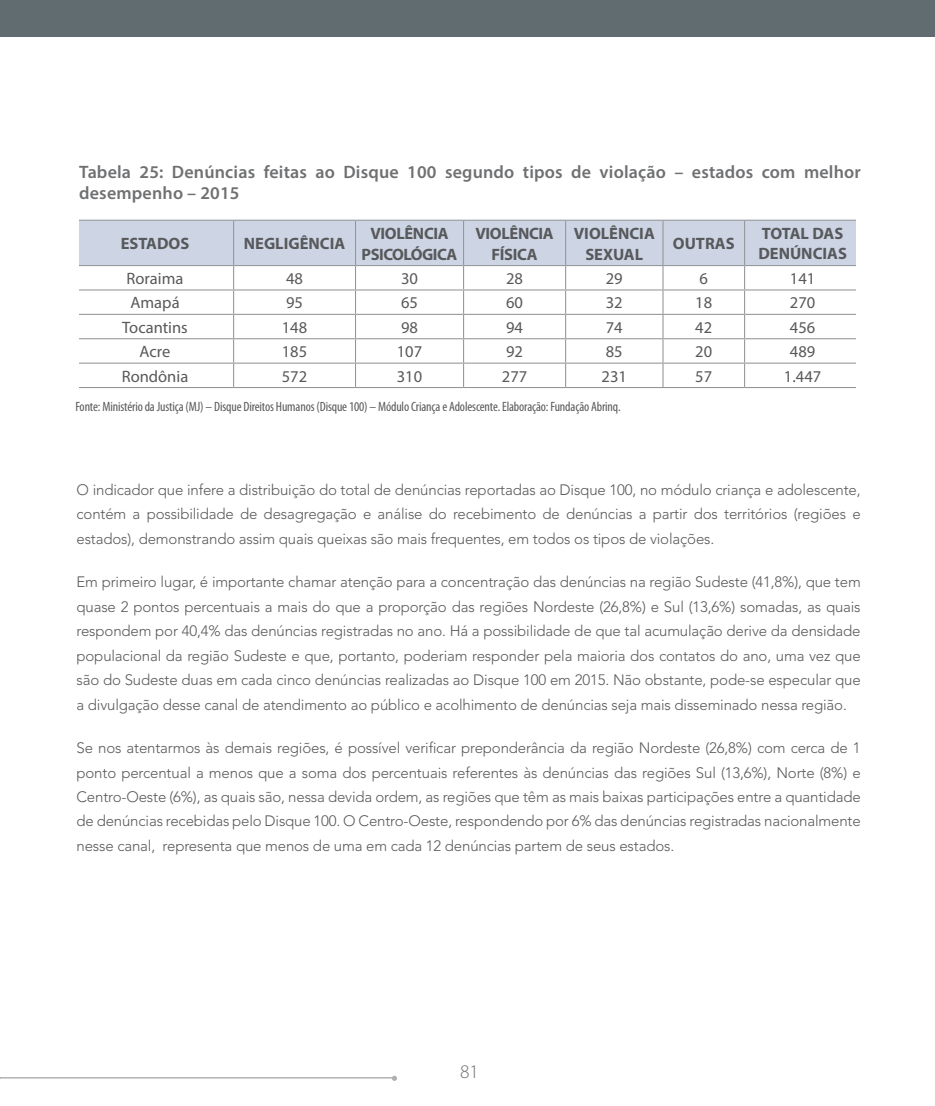
<style>
.page{position:relative;width:935px;height:1106px;background:#fff}
.page>*{position:absolute;margin:0;border:0;box-sizing:border-box;transform-origin:0 0}
.t1{font:300 19.2px "Myriad Pro";color:#6f7072}
.t2{font:600 18px/21px "Myriad Pro";letter-spacing:.01em;color:#6f7072}
.t3{font:16.5px "Myriad Pro";color:#58595b}
.t4{font:700 16.5px/21px "Myriad Pro";color:#58595b;text-align:center}
.t5{font:700 16.5px/21px "Myriad Pro";letter-spacing:-.025em;color:#58595b;text-align:center}
.t6{font:700 16.5px/21px "Myriad Pro";letter-spacing:-.02em;color:#58595b;text-align:center}
.t7{font:300 15px/24.5px "Avenir LT Std";letter-spacing:-.01em;color:#58595b;text-align:justify}
.t8{font:condensed 13.5px "Myriad Pro";letter-spacing:-.01em;color:#58595b}
</style>
<div class="page">
<div style="left:0;top:0;width:934px;height:36px;background:#616c70"></div>
<hr style="left:0;top:1077px;width:394px;height:1px;background:#afb0b2">
<svg style="left:392px;top:1075px;width:5px;height:5px"></svg>
<svg style="left:79px;top:220px;width:777px;height:167px"></svg>
<hr style="left:76px;top:387px;width:157px;height:1px;background:#939598">
<hr style="left:233px;top:387px;width:122px;height:1px;background:#939598">
<hr style="left:355px;top:387px;width:108px;height:1px;background:#939598">
<hr style="left:463px;top:387px;width:102px;height:1px;background:#939598">
<hr style="left:565px;top:387px;width:98px;height:1px;background:#939598">
<hr style="left:663px;top:387px;width:81px;height:1px;background:#939598">
<hr style="left:744px;top:387px;width:117px;height:1px;background:#939598">
<div style="left:59px;top:200px;width:19px;height:265px;background:#fff"></div>
<div style="left:856px;top:200px;width:20px;height:265px;background:#fff"></div>
<p class="t2" style="left:79px;top:161px;width:783px">Tabela 25: Denúncias feitas ao Disque 100 segundo tipos de violação – estados com melhor desempenho – 2015</p>
<p class="t4" style="left:121px;top:232px;width:70px">ESTADOS</p>
<p class="t4" style="left:244px;top:232px;width:103px">NEGLIGÊNCIA</p>
<p class="t5" style="left:361px;top:222px;width:97px">VIOLÊNCIA<br>PSICOLÓGICA</p>
<p class="t6" style="left:475px;top:222px;width:80px">VIOLÊNCIA<br>FÍSICA</p>
<p class="t4" style="left:574px;top:222px;width:82px">VIOLÊNCIA<br>SEXUAL</p>
<p class="t4" style="left:673px;top:232px;width:63px">OUTRAS</p>
<p class="t4" style="left:758px;top:223px;width:90px;line-height:19.8px;text-align:left">TOTAL DAS<br>DENÚNCIAS</p>
<p class="t3" style="left:127px;top:268px;width:58px">Roraima</p>
<p class="t3" style="left:286px;top:268px;width:18px">48</p>
<p class="t3" style="left:401px;top:268px;width:18px">30</p>
<p class="t3" style="left:506px;top:268px;width:18px">28</p>
<p class="t3" style="left:606px;top:268px;width:18px">29</p>
<p class="t3" style="left:699px;top:268px;width:10px">6</p>
<p class="t3" style="left:790px;top:268px;width:27px">141</p>
<p class="t3" style="left:130px;top:293px;width:51px">Amapá</p>
<p class="t3" style="left:286px;top:293px;width:18px">95</p>
<p class="t3" style="left:401px;top:293px;width:18px">65</p>
<p class="t3" style="left:506px;top:293px;width:18px">60</p>
<p class="t3" style="left:606px;top:293px;width:18px">32</p>
<p class="t3" style="left:695px;top:293px;width:18px">18</p>
<p class="t3" style="left:790px;top:293px;width:27px">270</p>
<p class="t3" style="left:122px;top:317px;width:67px">Tocantins</p>
<p class="t3" style="left:282px;top:317px;width:27px">148</p>
<p class="t3" style="left:401px;top:317px;width:18px">98</p>
<p class="t3" style="left:506px;top:317px;width:18px">94</p>
<p class="t3" style="left:605px;top:317px;width:18px">74</p>
<p class="t3" style="left:695px;top:317px;width:18px">42</p>
<p class="t3" style="left:790px;top:317px;width:27px">456</p>
<p class="t3" style="left:140px;top:341px;width:32px">Acre</p>
<p class="t3" style="left:282px;top:341px;width:27px">185</p>
<p class="t3" style="left:397px;top:341px;width:27px">107</p>
<p class="t3" style="left:506px;top:341px;width:18px">92</p>
<p class="t3" style="left:605px;top:341px;width:18px">85</p>
<p class="t3" style="left:695px;top:341px;width:18px">20</p>
<p class="t3" style="left:790px;top:341px;width:27px">489</p>
<p class="t3" style="left:122px;top:366px;width:68px">Rondônia</p>
<p class="t3" style="left:282px;top:366px;width:27px">572</p>
<p class="t3" style="left:397px;top:366px;width:27px">310</p>
<p class="t3" style="left:502px;top:366px;width:27px">277</p>
<p class="t3" style="left:601px;top:366px;width:27px">231</p>
<p class="t3" style="left:695px;top:366px;width:18px">57</p>
<p class="t3" style="left:784px;top:366px;width:39px">1.447</p>
<p class="t8" style="left:75px;top:398px;width:547px">Fonte: Ministério da Justiça (MJ) – Disque Direitos Humanos (Disque 100) – Módulo Criança e Adolescente. Elaboração: Fundação Abrinq.</p>
<p class="t7" style="left:77px;top:477px;width:785px">O indicador que infere a distribuição do total de denúncias reportadas ao Disque 100, no módulo criança e adolescente, contém a possibilidade de desagregação e análise do recebimento de denúncias a partir dos territórios (regiões e estados), demonstrando assim quais queixas são mais frequentes, em todos os tipos de violações.</p>
<p class="t7" style="left:77px;top:570px;width:785px">Em primeiro lugar, é importante chamar atenção para a concentração das denúncias na região Sudeste (41,8%), que tem quase 2 pontos percentuais a mais do que a proporção das regiões Nordeste (26,8%) e Sul (13,6%) somadas, as quais respondem por 40,4% das denúncias registradas no ano. Há a possibilidade de que tal acumulação derive da densidade populacional da região Sudeste e que, portanto, poderiam responder pela maioria dos contatos do ano, uma vez que são do Sudeste duas em cada cinco denúncias realizadas ao Disque 100 em 2015. Não obstante, pode-se especular que a divulgação desse canal de atendimento ao público e acolhimento de denúncias seja mais disseminado nessa região.</p>
<p class="t7" style="left:77px;top:735px;width:785px">Se nos atentarmos às demais regiões, é possível verificar preponderância da região Nordeste (26,8%) com cerca de 1 ponto percentual a menos que a soma dos percentuais referentes às denúncias das regiões Sul (13,6%), Norte (8%) e Centro-Oeste (6%), as quais são, nessa devida ordem, as regiões que têm as mais baixas participações entre a quantidade de denúncias recebidas pelo Disque 100. O Centro-Oeste, respondendo por 6% das denúncias registradas nacionalmente nesse canal, representa que menos de uma em cada 12 denúncias partem de seus estados.</p>
<p class="t1" style="left:460px;top:1061px;width:20px">81</p>
</div>
